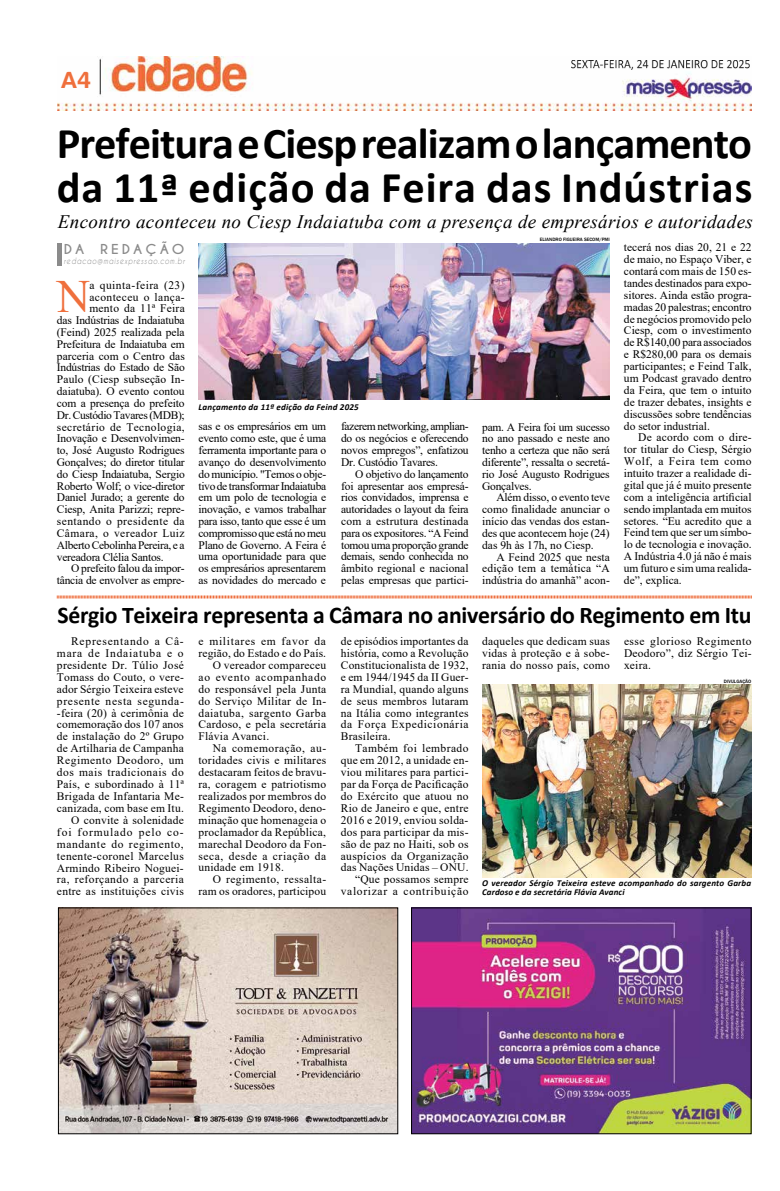
<style>
.page{position:relative;width:780px;height:1191px;background:#fff}
.page>*{position:absolute;margin:0;border:0;box-sizing:border-box;transform-origin:0 0}
.t1{font:46.2px "Times New Roman";color:#ef6f3c}
.t2{font:700 44px/44px "Calibri";letter-spacing:-.02em;color:#000}
.t3{font:700 24px "Calibri";letter-spacing:-.01em;color:#000}
.t4{font:24px "Harabara";color:#ef6f3c}
.t5{font:italic 19px "Times New Roman";letter-spacing:.02em;color:#000}
.t6{font:700 12.9px "Caviar Dreams";letter-spacing:.22em;color:#8b8b8b;scale:1.07 1}
.t7{font:11.5px/11.9px "Times New Roman";letter-spacing:.02em;color:#000;text-align:justify}
.t8{font:11.5px "Times New Roman";letter-spacing:-.02em;color:#000}
.t9{font:11.5px "Times New Roman";letter-spacing:-.015em;color:#000}
.t10{font:11.5px "Times New Roman";letter-spacing:-.01em;color:#000}
.t11{font:11.5px "Times New Roman";letter-spacing:.04em;color:#000}
.t12{font:11.5px "Times New Roman";letter-spacing:-.005em;color:#000}
.t13{font:11.5px "Times New Roman";letter-spacing:.06em;color:#000}
.t14{font:11.5px "Times New Roman";letter-spacing:.045em;color:#000}
.t15{font:11.5px "Times New Roman";letter-spacing:-.025em;color:#000}
.t16{font:11.5px "Times New Roman";letter-spacing:-.03em;color:#000}
.t17{font:italic 700 9px/9px "Calibri";letter-spacing:.015em;color:#000}
.t18{font:italic 8.3px "Caviar Dreams";letter-spacing:.11em;color:#8b8b8b;scale:.83 1}
.t19{font:500 4.9px "Franklin Gothic";color:#000}
</style>
<div class="page">
<img style="left:57px;top:57px;width:694px;height:53px">
<img style="left:571px;top:60px;width:178px;height:9px">
<img style="left:60px;top:909px;width:336px;height:223px">
<div style="left:58px;top:907px;width:340px;height:227px;border:1px solid #000"></div>
<img style="left:413px;top:909px;width:336px;height:223px">
<div style="left:411px;top:907px;width:340px;height:227px;border:1px solid #000"></div>
<img style="left:198px;top:243px;width:411px;height:157px">
<hr style="left:57px;top:243px;width:4px;height:23px;background:#8b8b8b">
<svg style="left:57px;top:595px;width:694px;height:4px;background:#f5b49b"></svg>
<img style="left:482px;top:684px;width:269px;height:193px">
<h3 class="t4" style="left:61px;top:68px;width:31px">A4</h3>
<h2 class="t2" style="left:57px;top:121px;width:697px">Prefeitura e Ciesp realizam o lançamento da 11ª edição da Feira das Indústrias</h2>
<h3 class="t5" style="left:58px;top:209px;width:696px">Encontro aconteceu no Ciesp Indaiatuba com a presença de empresários e autoridades</h3>
<p class="t19" style="left:540px;top:236px;width:71px">ELIANDRO FIGUEIRA SECOM/PMI</p>
<p class="t6" style="left:64px;top:241px;width:114px">DA REDAÇÃO</p>
<p class="t18" style="left:64px;top:256px;width:147px">redacao@maisexpressao.com.br</p>
<p class="t7" style="left:624px;top:241px;width:129px">tecerá nos dias 20, 21 e 22 de maio, no Espaço Viber, e contará com mais de 150 es&shy;tandes destinados para expo&shy;sitores. Ainda estão progra&shy;madas 20 palestras; encontro de negócios promovido pelo Ciesp, com o investimento de R$140,00 para associados e R$280,00 para os demais participantes; e Feind Talk, um Podcast gravado dentro da Feira, que tem o intuito de trazer debates, insights e discussões sobre tendências do setor industrial.</p>
<p class="t7" style="left:624px;top:431px;width:129px;text-indent:14px">De acordo com o dire&shy;tor titular do Ciesp, Sérgio Wolf, a Feira tem como intuito trazer a realidade di&shy;gital que já é muito presente com a inteligência artificial sendo implantada em muitos setores. “Eu acredito que a Feind tem que ser um símbo&shy;lo de tecnologia e inovação.<br>A Indústria 4.0 já não é mais um futuro e sim uma realida&shy;de”, explica.</p>
<h1 class="t1" style="left:57px;top:264px;width:35px">N</h1>
<p class="t11" style="left:89px;top:277px;width:97px">a quinta-feira (23)</p>
<p class="t7" style="left:89px;top:290px;width:97px">aconteceu o lança-</p>
<p class="t7" style="left:89px;top:302px;width:97px">mento da 11ª Feira</p>
<p class="t9" style="left:57px;top:312px;width:129px">das Indústrias de Indaiatuba</p>
<p class="t10" style="left:57px;top:324px;width:129px">(Feind) 2025 realizada pela</p>
<p class="t9" style="left:57px;top:336px;width:129px">Prefeitura de Indaiatuba em</p>
<p class="t7" style="left:57px;top:349px;width:129px">parceria com o Centro das</p>
<p class="t8" style="left:57px;top:359px;width:129px">Indústrias do Estado de São</p>
<p class="t7" style="left:57px;top:373px;width:129px">Paulo (Ciesp subseção In-</p>
<p class="t12" style="left:57px;top:383px;width:129px">daiatuba). O evento contou</p>
<p class="t12" style="left:57px;top:395px;width:129px">com a presença do prefeito</p>
<p class="t16" style="left:57px;top:407px;width:129px">Dr. Custódio Tavares (MDB);</p>
<p class="t7" style="left:57px;top:420px;width:129px">secretário de Tecnologia,</p>
<p class="t9" style="left:57px;top:430px;width:129px">Inovação e Desenvolvimen-</p>
<p class="t10" style="left:57px;top:442px;width:129px">to, José Augusto Rodrigues</p>
<p class="t8" style="left:57px;top:454px;width:129px">Gonçalves; do diretor titular</p>
<p class="t9" style="left:57px;top:466px;width:129px">do Ciesp Indaiatuba, Sergio</p>
<p class="t8" style="left:57px;top:477px;width:129px">Roberto Wolf; o vice-diretor</p>
<p class="t9" style="left:57px;top:489px;width:129px">Daniel Jurado; a gerente do</p>
<p class="t10" style="left:57px;top:501px;width:129px">Ciesp, Anita Parizzi; repre-</p>
<p class="t11" style="left:57px;top:513px;width:129px">sentando o presidente da</p>
<p class="t7" style="left:57px;top:527px;width:129px">Câmara, o vereador Luiz</p>
<p class="t15" style="left:57px;top:537px;width:129px">Alberto Cebolinha Pereira, e a</p>
<p class="t8" style="left:57px;top:548px;width:108px">vereadora Clélia Santos.</p>
<p class="t8" style="left:71px;top:560px;width:115px">O prefeito falou da impor-</p>
<p class="t8" style="left:57px;top:572px;width:129px">tância de envolver as empre-</p>
<p class="t17" style="left:198px;top:402px;width:162px">Lançamento da 11ª edição da Feind 2025</p>
<p class="t7" style="left:198px;top:420px;width:129px">sas e os empresários em um evento como este, que é uma ferramenta importante para o avanço do desenvolvimento do município. "Temos o obje&shy;tivo de transformar Indaiatuba em um polo de tecnologia e inovação, e vamos trabalhar para isso, tanto que esse é um compromisso que está no meu Plano de Governo. A Feira é uma oportunidade para que os empresários apresentarem as novidades do mercado e</p>
<p class="t7" style="left:341px;top:420px;width:129px">fazerem networking, amplian&shy;do os negócios e oferecendo novos empregos”, enfatizou Dr. Custódio Tavares.</p>
<p class="t7" style="left:482px;top:420px;width:129px">pam. A Feira foi um sucesso no ano passado e neste ano tenho a certeza que não será diferente”, ressalta o secretá&shy;rio José Augusto Rodrigues Gonçalves.</p>
<p class="t7" style="left:482px;top:491px;width:129px;text-indent:14px">Além disso, o evento teve como finalidade anunciar o início das vendas dos estan&shy;des que acontecem hoje (24) das 9h às 17h, no Ciesp.</p>
<p class="t7" style="left:482px;top:550px;width:129px;text-indent:14px">A Feind 2025 que nesta edição tem a temática “A indústria do amanhã” acon-</p>
<h3 class="t3" style="left:57px;top:598px;width:695px">Sérgio Teixeira representa a Câmara no aniversário do Regimento em Itu</h3>
<p class="t7" style="left:57px;top:635px;width:128px;text-align:right">Representando a Câ&shy;mara de Indaiatuba e o presidente Dr. Túlio José<br>Tomass do Couto, o vere&shy;ador Sérgio Teixeira esteve presente nesta segunda--feira (20) à cerimônia de comemoração dos 107 anos de instalação do 2º Grupo de Artilharia de Campanha<br>Regimento Deodoro, um dos mais tradicionais do<br>País, e subordinado à 11ª<br>Brigada de Infantaria Me&shy;canizada, com base em Itu.<br>O convite à solenidade foi formulado pelo co&shy;mandante do regimento, tenente-coronel Marcelus<br>Armindo Ribeiro Noguei&shy;ra, reforçando a parceria entre as instituições civis</p>
<p class="t13" style="left:198px;top:633px;width:129px">e militares em favor da</p>
<p class="t7" style="left:341px;top:467px;width:129px;text-indent:14px">O objetivo do lançamento foi apresentar aos empresá&shy;rios convidados, imprensa e autoridades o layout da feira com a estrutura destinada para os expositores. “A Feind tomou uma proporção grande demais, sendo conhecida no âmbito regional e nacional pelas empresas que partici-</p>
<p class="t7" style="left:341px;top:635px;width:129px">de episódios importantes da história, como a Revolução Constitucionalista de 1932, e em 1944/1945 da II Guer&shy;ra Mundial, quando alguns de seus membros lutaram na Itália como integrantes da Força Expedicionária Brasileira.</p>
<p class="t7" style="left:341px;top:742px;width:129px;text-align:right">Também foi lembrado que em 2012, a unidade en&shy;viou militares para partici&shy;par da Força de Pacificação do Exército que atuou no<br>Rio de Janeiro e que, entre<br>2016 e 2019, enviou solda&shy;dos para participar da mis&shy;são de paz no Haiti, sob os auspícios da Organização das Nações Unidas – ONU. “Que possamos sempre valorizar a contribuição</p>
<p class="t7" style="left:482px;top:635px;width:129px">daqueles que dedicam suas vidas à proteção e à sobe&shy;rania do nosso país, como</p>
<p class="t7" style="left:624px;top:635px;width:129px">esse glorioso Regimento Deodoro”, diz Sérgio Tei&shy;xeira.</p>
<p class="t7" style="left:198px;top:647px;width:129px">região, do Estado e do País.</p>
<p class="t7" style="left:213px;top:658px;width:115px">O vereador compareceu</p>
<p class="t13" style="left:198px;top:669px;width:129px">ao evento acompanhado</p>
<p class="t7" style="left:198px;top:682px;width:129px">do responsável pela Junta</p>
<p class="t7" style="left:198px;top:694px;width:129px">do Serviço Militar de In-</p>
<p class="t11" style="left:198px;top:704px;width:129px">daiatuba, sargento Garba</p>
<p class="t7" style="left:198px;top:718px;width:129px">Cardoso, e pela secretária</p>
<p class="t7" style="left:198px;top:730px;width:72px">Flávia Avanci.</p>
<p class="t14" style="left:213px;top:740px;width:115px">Na comemoração, au-</p>
<p class="t7" style="left:198px;top:754px;width:129px">toridades civis e militares</p>
<p class="t7" style="left:198px;top:766px;width:129px">destacaram feitos de bravu-</p>
<p class="t7" style="left:198px;top:778px;width:129px">ra, coragem e patriotismo</p>
<p class="t7" style="left:198px;top:790px;width:129px">realizados por membros do</p>
<p class="t7" style="left:198px;top:801px;width:129px">Regimento Deodoro, deno-</p>
<p class="t7" style="left:198px;top:813px;width:129px">minação que homenageia o</p>
<p class="t7" style="left:198px;top:825px;width:129px">proclamador da República,</p>
<p class="t7" style="left:198px;top:837px;width:129px">marechal Deodoro da Fon-</p>
<p class="t14" style="left:198px;top:847px;width:129px">seca, desde a criação da</p>
<p class="t7" style="left:198px;top:861px;width:87px">unidade em 1918.</p>
<p class="t7" style="left:213px;top:873px;width:115px">O regimento, ressalta-</p>
<p class="t7" style="left:198px;top:885px;width:129px">ram os oradores, participou</p>
<p class="t19" style="left:724px;top:678px;width:29px">DIVULGAÇÃO</p>
<p class="t17" style="left:482px;top:878px;width:270px">O vereador Sérgio Teixeira esteve acompanhado do sargento Garba<br>Cardoso e da secretária Flávia Avanci</p>
</div>
